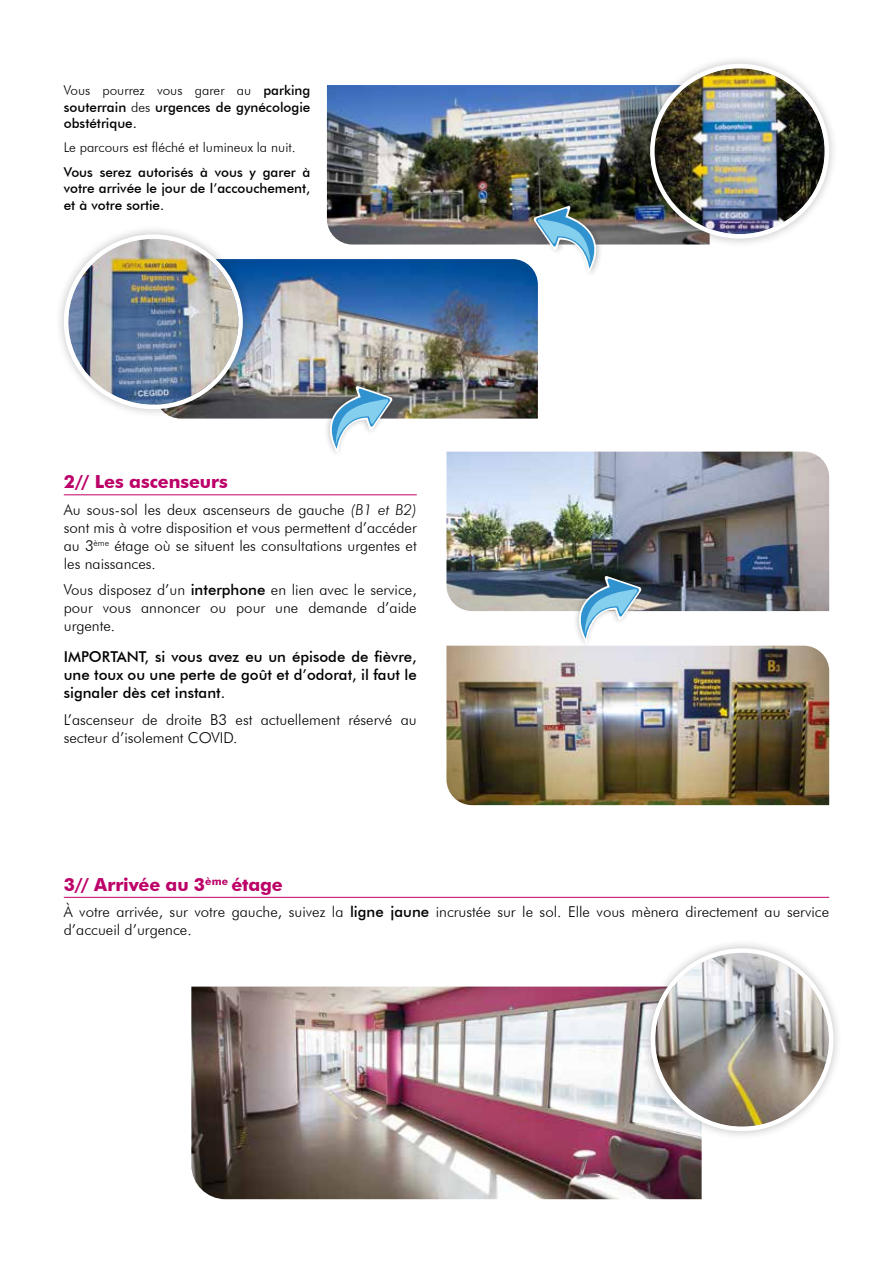
<style>
.page{position:relative;width:893px;height:1263px;background:#fff}
.page>*{position:absolute;margin:0;border:0;box-sizing:border-box;transform-origin:0 0}
.t1{font:700 18px "Futura BT";letter-spacing:-.005em;color:#bc0068}
.t2{font:300 15px/18px "Futura BT";color:#020203}
.t3{font:500 15px/18px "Futura BT";color:#020203;text-align:justify}
.t4{font:500 13.5px/16.2px "Futura BT";color:#020203;text-align:justify}
.t5{font:300 13.5px "Futura BT";color:#020203}
.s1{font-weight:300}
.s2{font-style:italic}
.s3{font-weight:500}
</style>
<div class="page">
<hr style="left:64px;top:897px;width:765px;height:1px;background:#bc0068">
<hr style="left:64px;top:495px;width:353px;height:1px;background:#bc0068">
<img style="left:327px;top:85px;width:314px;height:159px">
<img style="left:446px;top:452px;width:383px;height:159px">
<img style="left:446px;top:646px;width:383px;height:159px">
<img style="left:252px;top:259px;width:286px;height:159px">
<div style="left:641px;top:54px;width:197px;height:194px;background:#000;opacity:.25"></div>
<img style="left:655px;top:68px;width:170px;height:166px">
<div style="left:650px;top:64px;width:179px;height:175px;border:4px solid #fff;border-radius:50%"></div>
<div style="left:54px;top:225px;width:198px;height:194px;background:#000;opacity:.25"></div>
<img style="left:68px;top:239px;width:170px;height:166px">
<div style="left:64px;top:234px;width:179px;height:175px;border:4px solid #fff;border-radius:50%"></div>
<img style="left:191px;top:986px;width:511px;height:213px">
<div style="left:641px;top:939px;width:202px;height:201px;background:#000;opacity:.25"></div>
<img style="left:655px;top:953px;width:174px;height:174px;border-radius:87px">
<div style="left:651px;top:948px;width:182px;height:183px;border:4px solid #fff;border-radius:50%"></div>
<img style="left:519px;top:186px;width:103px;height:99px">
<img style="left:305px;top:366px;width:102px;height:87px">
<svg style="left:553px;top:556px;width:103px;height:99px"></svg>
<p class="t4" style="left:64px;top:82px;width:248px"><span class="s1">Vous pourrez vous garer au</span> parking souterrain <span class="s1">des</span> urgences de gynécologie obstétrique.</p>
<p class="t5" style="left:64px;top:139px;width:233px">Le parcours est fléché et lumineux la nuit.</p>
<p class="t4" style="left:64px;top:164px;width:248px">Vous serez autorisés à vous y garer à votre arrivée le jour de l’accouchement, et à votre sortie.</p>
<p class="t1" style="left:64px;top:471px;width:166px">2// Les ascenseurs</p>
<p class="t2" style="left:64px;top:500px;width:354px;text-align:justify">Au sous-sol les deux ascenseurs de gauche <span class="s2">(B1 et B2) </span>sont mis à votre disposition et vous permettent d’accéder au 3<sup>ème</sup> étage où se situent les consultations urgentes et les naissances.</p>
<p class="t2" style="left:64px;top:581px;width:354px;text-align:justify">Vous disposez d’un <span class="s3">interphone</span> en lien avec le service, pour vous annoncer ou pour une demande d’aide urgente.</p>
<p class="t3" style="left:64px;top:648px;width:354px">IMPORTANT, si vous avez eu un épisode de fièvre, une toux ou une perte de goût et d’odorat, il faut le signaler dès cet instant.</p>
<p class="t2" style="left:64px;top:710px;width:354px">L’ascenseur de droite B3 est actuellement réservé au secteur d’isolement COVID.</p>
<p class="t1" style="left:64px;top:873px;width:221px">3// Arrivée au 3<sup>ème</sup> étage</p>
<p class="t2" style="left:64px;top:903px;width:767px">À votre arrivée, sur votre gauche, suivez la <span class="s3">ligne jaune</span> incrustée sur le sol. Elle vous mènera directement au service d’accueil d’urgence.</p>
</div>
